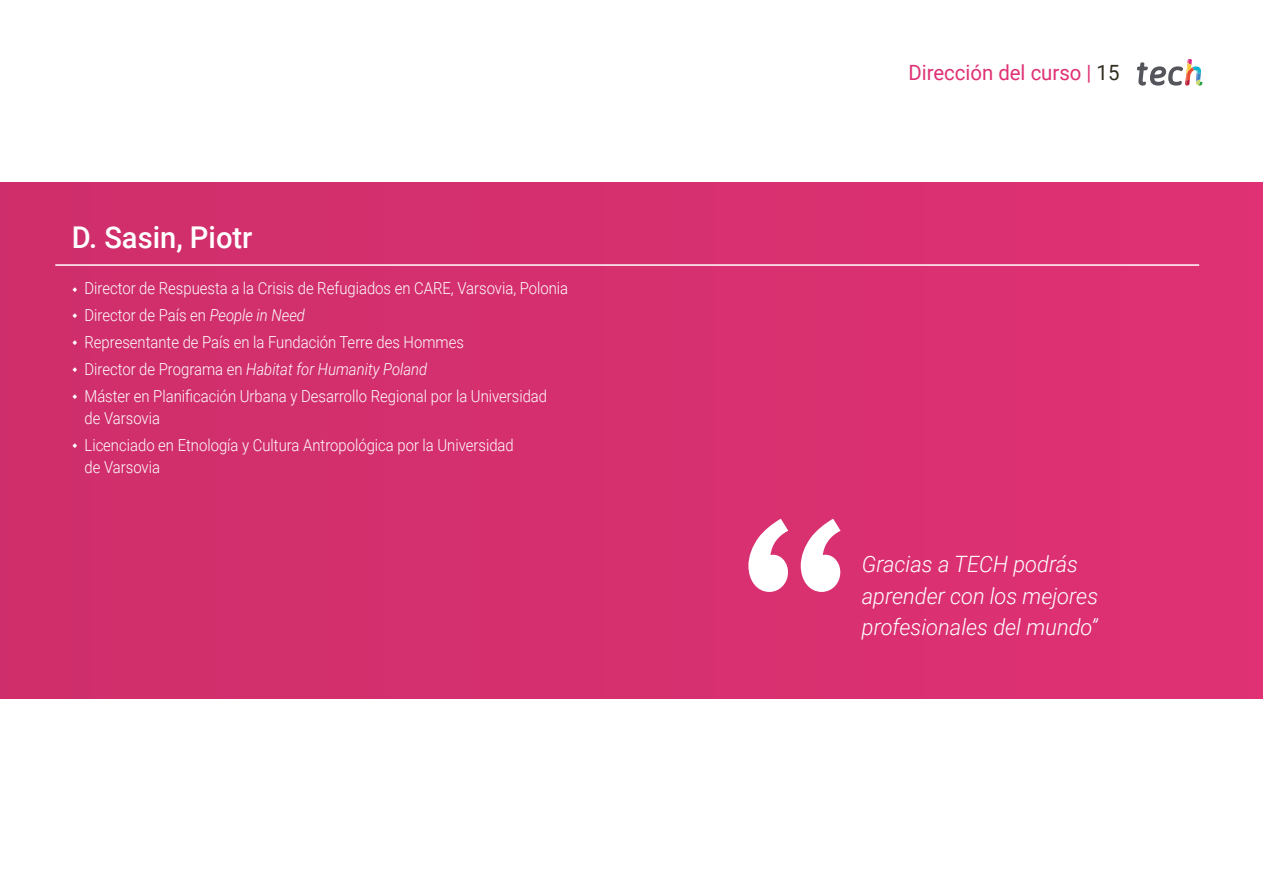
<style>
.page{position:relative;width:1263px;height:893px;background:#fff}
.page>*{position:absolute;margin:0;border:0;box-sizing:border-box;transform-origin:0 0}
.t1{font:500 30px "Roboto";color:#fff}
.t2{font:italic 300 22.5px/31.5px "Roboto";color:#fff}
.t3{font:21px "Roboto";color:#df3174}
.t4{font:300 16.5px/26.7px "Roboto";color:#fff;scale:.9 1}
.s1{font-style:italic}
.s2{color:#312e20}
</style>
<div class="page">
<div style="left:0;top:182px;width:1263px;height:516px;background:#d6306f"></div>
<svg style="left:748px;top:519px;width:92px;height:73px"></svg>
<hr style="left:55px;top:264px;width:1144px;height:2px;background:#fff">
<svg style="left:1137px;top:59px;width:65px;height:27px"></svg>
<h1 class="t1" style="left:72px;top:216px;width:182px">D. Sasin, Piotr</h1>
<p class="t4" style="left:85px;top:275px;width:539px">Director de Respuesta a la Crisis de Refugiados en CARE, Varsovia, Polonia Director de País en <span class="s1">People in Need<br></span>Representante de País en la Fundación Terre des Hommes<br>Director de Programa en <span class="s1">Habitat for Humanity Poland<br></span>Máster en Planificación Urbana y Desarrollo Regional por la Universidad</p>
<p class="t4" style="left:85px;top:404px;width:478px">de Varsovia<br>Licenciado en Etnología y Cultura Antropológica por la Universidad</p>
<p class="t4" style="left:85px;top:453px;width:85px">de Varsovia</p>
<p class="t3" style="left:908px;top:57px;width:213px">Dirección del curso | <span class="s2">15</span></p>
<h2 class="t2" style="left:862px;top:548px;width:238px">Gracias a TECH podrás aprender con los mejores profesionales del mundo”</h2>
</div>
